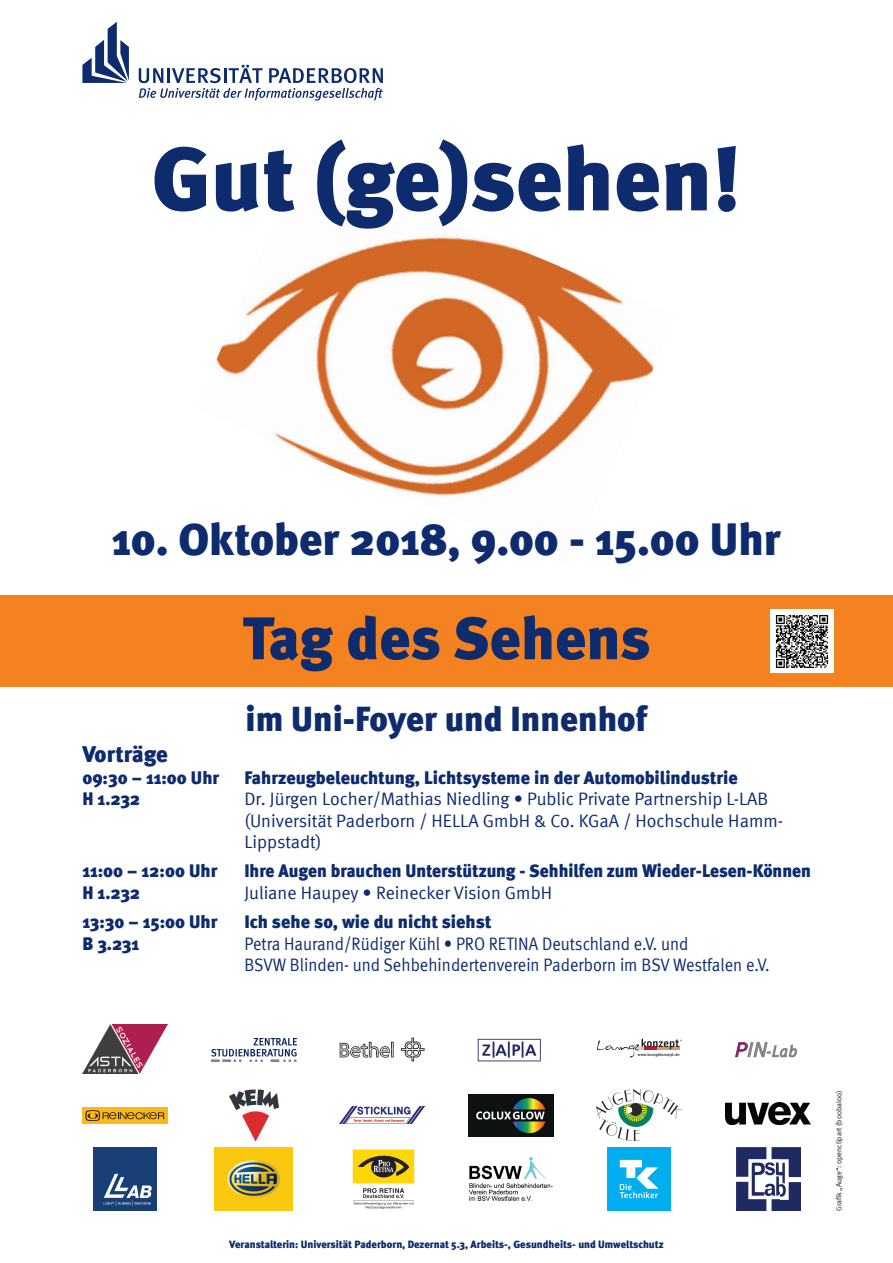
<style>
.page{position:relative;width:893px;height:1263px;background:#fff}
.page>*{position:absolute;margin:0;border:0;box-sizing:border-box;transform-origin:0 0}
.t1{font:900 90px "Meta";color:#0d2b6d}
.t2{font:900 60px "Meta";color:#0d2b6d}
.t3{font:900 45px "Meta";color:#0d2b6d}
.t4{font:900 34.5px "Meta";color:#0d2b6d}
.t5{font:900 22.5px "Meta";color:#0d2b6d}
.t6{font:18px/21.6px "Meta Normal";color:#0d2b6d}
.t7{font:900 18px "Meta";color:#0d2b6d}
.t8{font:18px/21.6px "Meta Normal";color:#0d2b6d;scale:.92 1}
.t9{font:900 18px "Meta";color:#0d2b6d;scale:.96 1}
.t10{font:italic 15.9px "Meta Normal";color:#808285}
.t11{font:900 10.5px "Meta";color:#0d2b6d}
.t12{font:7.5px "Meta Normal";color:#231f20}
.t13{font:500 4.35px "Officina San ITC";color:#231f20}
.s1{font-size:20.55px;color:#891f61}
.s2{font-size:20.55px}
</style>
<div class="page">
<img style="left:216px;top:236px;width:438px;height:260px">
<svg style="left:139px;top:65px;width:244px;height:36px"></svg>
<svg style="left:82px;top:22px;width:47px;height:61px"></svg>
<svg style="left:736px;top:1042px;width:61px;height:15px"></svg>
<div style="left:82px;top:1107px;width:85px;height:17px;background:#fcb814"></div>
<svg style="left:85px;top:1110px;width:79px;height:11px"></svg>
<img style="left:229px;top:1089px;width:50px;height:53px">
<img style="left:340px;top:1106px;width:85px;height:17px">
<img style="left:468px;top:1095px;width:85px;height:41px">
<img style="left:725px;top:1103px;width:86px;height:21px">
<svg style="left:597px;top:1039px;width:85px;height:18px"></svg>
<div style="left:0;top:595px;width:893px;height:92px;background:#f58220"></div>
<img style="left:93px;top:1147px;width:64px;height:64px">
<img style="left:214px;top:1147px;width:79px;height:64px">
<img style="left:352px;top:1149px;width:63px;height:60px">
<img style="left:469px;top:1157px;width:84px;height:44px">
<img style="left:737px;top:1147px;width:63px;height:64px">
<div style="left:607px;top:1147px;width:64px;height:64px;background:#00aeef"></div>
<svg style="left:620px;top:1160px;width:39px;height:38px"></svg>
<img style="left:597px;top:1090px;width:85px;height:50px">
<img style="left:82px;top:1025px;width:85px;height:48px">
<svg style="left:401px;top:1038px;width:24px;height:23px"></svg>
<svg style="left:340px;top:1042px;width:54px;height:16px"></svg>
<img style="left:211px;top:1039px;width:85px;height:22px">
<img style="left:477px;top:1038px;width:64px;height:24px">
<img style="left:771px;top:610px;width:63px;height:63px">
<h1 class="t1" style="left:152px;top:125px;width:591px">Gut (ge)sehen!</h1>
<h3 class="t3" style="left:112px;top:513px;width:671px">10. Oktober 2018, 9.00 - 15.00 Uhr</h3>
<h2 class="t2" style="left:243px;top:602px;width:409px">Tag des Sehens</h2>
<h3 class="t4" style="left:246px;top:698px;width:403px">im Uni-Foyer und Innenhof</h3>
<p class="t5" style="left:82px;top:740px;width:87px">Vorträge</p>
<p class="t7" style="left:82px;top:766px;width:138px">09:30 – 11:00 Uhr</p>
<p class="t7" style="left:244px;top:766px;width:495px">Fahrzeugbeleuchtung, Lichtsysteme in der Automobilindustrie</p>
<p class="t7" style="left:82px;top:788px;width:59px">H 1.232</p>
<p class="t6" style="left:244px;top:788px;width:540px">Dr. Jürgen Locher/Mathias Niedling • Public Private Partnership L-LAB (Universität Paderborn / HELLA GmbH &amp; Co. KGaA / Hochschule Hamm-<br>Lippstadt)</p>
<p class="t7" style="left:82px;top:860px;width:137px">11:00 – 12:00 Uhr</p>
<p class="t9" style="left:244px;top:860px;width:592px">Ihre Augen brauchen Unterstützung - Sehhilfen zum Wieder-Lesen-Können</p>
<p class="t7" style="left:82px;top:882px;width:59px">H 1.232</p>
<p class="t6" style="left:244px;top:882px;width:309px">Juliane Haupey • Reinecker Vision GmbH</p>
<p class="t7" style="left:82px;top:911px;width:137px">13:30 – 15:00 Uhr</p>
<p class="t7" style="left:244px;top:911px;width:249px">Ich sehe so, wie du nicht siehst</p>
<p class="t7" style="left:82px;top:933px;width:58px">B 3.231</p>
<p class="t8" style="left:244px;top:932px;width:572px">Petra Haurand/Rüdiger Kühl • PRO RETINA Deutschland e.V. und<br>BSVW Blinden- und Sehbehindertenverein Paderborn im BSV Westfalen e.V.</p>
<p class="t13" style="left:638px;top:1052px;width:43px">www.loungekonzept.de</p>
<p class="t10" style="left:735px;top:1042px;width:64px"><span class="s1">P</span><span class="s2">IN</span>-Lab</p>
<p class="t11" style="left:229px;top:1238px;width:436px">Veranstalterin: Universität Paderborn, Dezernat 5.3, Arbeits-, Gesundheits- und Umweltschutz</p>
<p class="t12" style="left:835px;top:1211px;width:122px;rotate:-90deg">Grafik „Auge“: openclipart (boobaloo)</p>
</div>
